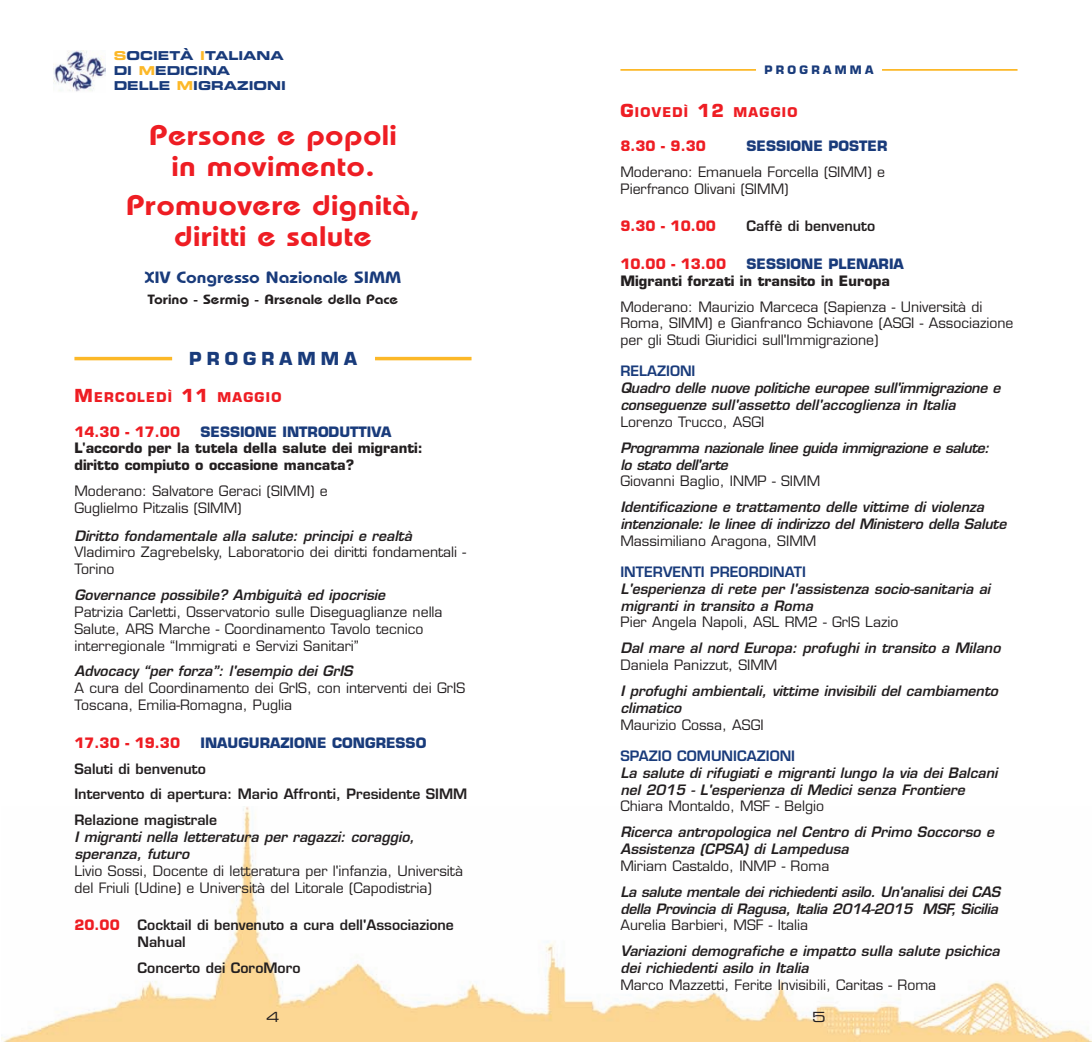
<style>
.page{position:relative;width:1092px;height:1042px;background:#fff}
.page>*{position:absolute;margin:0;border:0;box-sizing:border-box;transform-origin:0 0}
.t1{font:600 28.18px/31.5px "Bauhaus";letter-spacing:.01em;color:#ee1d23;text-align:center;scale:1.18 1}
.t2{font:700 17.5px "Eurostile";letter-spacing:.29em;color:#193b7b}
.t3{font:600 16.45px "Bauhaus";color:#193b7b;scale:1.18 1}
.t4{font:14px/16.8px "Eurostile";color:#231f20}
.t5{font:italic 600 14px/16.8px "Eurostile";color:#231f20}
.t6{font:600 14px/25.9px "Eurostile";color:#231f20}
.t7{font:700 14px/16.8px "Eurostile";color:#231f20}
.t8{font:italic 600 14px/16.8px "Eurostile";letter-spacing:-.02em;color:#231f20}
.t9{font:700 14px "Eurostile";color:#193b7b}
.t10{font:italic 600 14px/16.8px "Eurostile";letter-spacing:-.03em;color:#231f20}
.t11{font:700 14px "Eurostile";color:#ee1d23}
.t12{font:600 14px "Eurostile";color:#193b7b}
.t13{font:14px "Eurostile Extended Two";color:#231f20}
.t14{font:600 13.47px "Bauhaus";color:#231f20;scale:1.18 1}
.t15{font:700 13.12px "Eurostile";letter-spacing:.095em;color:#ee1d23}
.t16{font:12.25px/14.7px "Eurostile Bold Extended Two";color:#193b7b}
.t17{font:700 11.38px "Eurostile";letter-spacing:.29em;color:#193b7b}
.s1{color:#fcb828}
.s2{font-size:17.5px}
</style>
<div class="page">
<img style="left:2px;top:806px;width:1089px;height:236px">
<img style="left:54px;top:51px;width:51px;height:41px">
<hr style="left:620px;top:69px;width:136px;height:2px;background:#fcb828">
<hr style="left:882px;top:69px;width:135px;height:2px;background:#fcb828">
<hr style="left:74px;top:357px;width:98px;height:3px;background:#fcb828">
<hr style="left:375px;top:357px;width:96px;height:3px;background:#fcb828">
<p class="t16" style="left:114px;top:50px;width:174px"><span class="s1">S</span>OCIETÀ <span class="s1">I</span>TALIANA<br>DI <span class="s1">M</span>EDICINA<br>DELLE <span class="s1">M</span>IGRAZIONI</p>
<h1 class="t1" style="left:149px;top:122px;width:211px">Persone e popoli in movimento.</h1>
<h1 class="t1" style="left:126px;top:192px;width:251px">Promuovere dignità, diritti e salute</h1>
<p class="t3" style="left:145px;top:271px;width:219px">XIV Congresso Nazionale SIMM</p>
<p class="t14" style="left:148px;top:295px;width:214px">Torino - Sermig - Arsenale della Pace</p>
<p class="t2" style="left:189px;top:352px;width:169px">PROGRAMMA</p>
<p class="t15" style="left:74px;top:392px;width:208px"><span class="s2">M</span>ERCOLEDÌ <span class="s2">11</span> MAGGIO</p>
<p class="t11" style="left:74px;top:426px;width:107px">14.30 - 17.00</p>
<p class="t9" style="left:200px;top:426px;width:192px">SESSIONE INTRODUTTIVA</p>
<p class="t7" style="left:74px;top:441px;width:350px">L'accordo per la tutela della salute dei migranti: diritto compiuto o occasione mancata?</p>
<p class="t4" style="left:74px;top:484px;width:255px">Moderano: Salvatore Geraci (SIMM) e<br>Guglielmo Pitzalis (SIMM)</p>
<p class="t5" style="left:74px;top:528px;width:339px">Diritto fondamentale alla salute: principi e realtà</p>
<p class="t4" style="left:74px;top:545px;width:393px">Vladimiro Zagrebelsky, Laboratorio dei diritti fondamentali -<br>Torino</p>
<p class="t5" style="left:74px;top:588px;width:312px">Governance possibile? Ambiguità ed ipocrisie</p>
<p class="t4" style="left:74px;top:605px;width:369px">Patrizia Carletti, Osservatorio sulle Diseguaglianze nella<br>Salute, ARS Marche - Coordinamento Tavolo tecnico interregionale “Immigrati e Servizi Sanitari”</p>
<p class="t5" style="left:74px;top:664px;width:280px">Advocacy “per forza”: l'esempio dei GrIS</p>
<p class="t4" style="left:74px;top:681px;width:392px">A cura del Coordinamento dei GrIS, con interventi dei GrIS<br>Toscana, Emilia-Romagna, Puglia</p>
<p class="t11" style="left:74px;top:737px;width:107px">17.30 - 19.30</p>
<p class="t9" style="left:200px;top:737px;width:227px">INAUGURAZIONE CONGRESSO</p>
<p class="t6" style="left:74px;top:757px;width:394px">Saluti di benvenuto<br>Intervento di apertura: Mario Affronti, Presidente SIMM<br>Relazione magistrale</p>
<p class="t5" style="left:74px;top:830px;width:341px">I migranti nella letteratura per ragazzi: coraggio, speranza, futuro</p>
<p class="t4" style="left:74px;top:864px;width:390px">Livio Sossi, Docente di letteratura per l'infanzia, Università del Friuli (Udine) e Università del Litorale (Capodistria)</p>
<p class="t11" style="left:74px;top:919px;width:47px">20.00</p>
<p class="t6" style="left:137px;top:918px;width:318px;line-height:16.8px">Cocktail di benvenuto a cura dell'Associazione<br>Nahual</p>
<p class="t6" style="left:137px;top:956px;width:165px">Concerto dei CoroMoro</p>
<p class="t13" style="left:266px;top:1012px;width:15px">4</p>
<p class="t17" style="left:764px;top:66px;width:110px">PROGRAMMA</p>
<p class="t15" style="left:620px;top:107px;width:178px"><span class="s2">G</span>IOVEDÌ <span class="s2">12</span> MAGGIO</p>
<p class="t11" style="left:620px;top:141px;width:87px">8.30 - 9.30</p>
<p class="t9" style="left:746px;top:141px;width:142px">SESSIONE POSTER</p>
<p class="t4" style="left:620px;top:165px;width:266px">Moderano: Emanuela Forcella (SIMM) e<br>Pierfranco Olivani (SIMM)</p>
<p class="t11" style="left:620px;top:221px;width:97px">9.30 - 10.00</p>
<p class="t6" style="left:746px;top:215px;width:130px">Caffè di benvenuto</p>
<p class="t11" style="left:620px;top:258px;width:107px">10.00 - 13.00</p>
<p class="t9" style="left:746px;top:258px;width:159px">SESSIONE PLENARIA</p>
<p class="t7" style="left:620px;top:274px;width:271px">Migranti forzati in transito in Europa</p>
<p class="t4" style="left:620px;top:299px;width:394px">Moderano: Maurizio Marceca (Sapienza - Università di<br>Roma, SIMM) e Gianfranco Schiavone (ASGI - Associazione per gli Studi Giuridici sull'Immigrazione)</p>
<p class="t12" style="left:620px;top:366px;width:76px">RELAZIONI</p>
<p class="t5" style="left:620px;top:381px;width:381px">Quadro delle nuove politiche europee sull'immigrazione e conseguenze sull'assetto dell'accoglienza in Italia</p>
<p class="t4" style="left:620px;top:415px;width:145px">Lorenzo Trucco, ASGI</p>
<p class="t10" style="left:620px;top:441px;width:370px">Programma nazionale linee guida immigrazione e salute: lo stato dell'arte</p>
<p class="t4" style="left:620px;top:474px;width:201px">Giovanni Baglio, INMP - SIMM</p>
<p class="t5" style="left:620px;top:500px;width:387px">Identificazione e trattamento delle vittime di violenza intenzionale: le linee di indirizzo del Ministero della Salute</p>
<p class="t4" style="left:620px;top:534px;width:197px">Massimiliano Aragona, SIMM</p>
<p class="t12" style="left:620px;top:566px;width:187px">INTERVENTI PREORDINATI</p>
<p class="t5" style="left:620px;top:582px;width:371px">L'esperienza di rete per l'assistenza socio-sanitaria ai migranti in transito a Roma</p>
<p class="t4" style="left:620px;top:615px;width:279px">Pier Angela Napoli, ASL RM2 - GrIS Lazio</p>
<p class="t5" style="left:620px;top:641px;width:381px">Dal mare al nord Europa: profughi in transito a Milano</p>
<p class="t4" style="left:620px;top:658px;width:158px">Daniela Panizzut, SIMM</p>
<p class="t5" style="left:620px;top:684px;width:379px">I profughi ambientali, vittime invisibili del cambiamento climatico</p>
<p class="t4" style="left:620px;top:718px;width:145px">Maurizio Cossa, ASGI</p>
<p class="t12" style="left:620px;top:750px;width:176px">SPAZIO COMUNICAZIONI</p>
<p class="t5" style="left:620px;top:765px;width:378px">La salute di rifugiati e migranti lungo la via dei Balcani nel 2015 - L'esperienza di Medici senza Frontiere</p>
<p class="t4" style="left:620px;top:799px;width:205px">Chiara Montaldo, MSF - Belgio</p>
<p class="t5" style="left:620px;top:825px;width:375px">Ricerca antropologica nel Centro di Primo Soccorso e<br>Assistenza (CPSA) di Lampedusa</p>
<p class="t4" style="left:620px;top:859px;width:210px">Miriam Castaldo, INMP - Roma</p>
<p class="t8" style="left:620px;top:885px;width:381px">La salute mentale dei richiedenti asilo. Un'analisi dei CAS della Provincia di Ragusa, Italia 2014-2015 MSF, Sicilia</p>
<p class="t4" style="left:620px;top:918px;width:189px">Aurelia Barbieri, MSF - Italia</p>
<p class="t5" style="left:620px;top:944px;width:381px">Variazioni demografiche e impatto sulla salute psichica dei richiedenti asilo in Italia</p>
<p class="t4" style="left:620px;top:978px;width:317px">Marco Mazzetti, Ferite Invisibili, Caritas - Roma</p>
<p class="t13" style="left:812px;top:1012px;width:15px">5</p>
</div>
